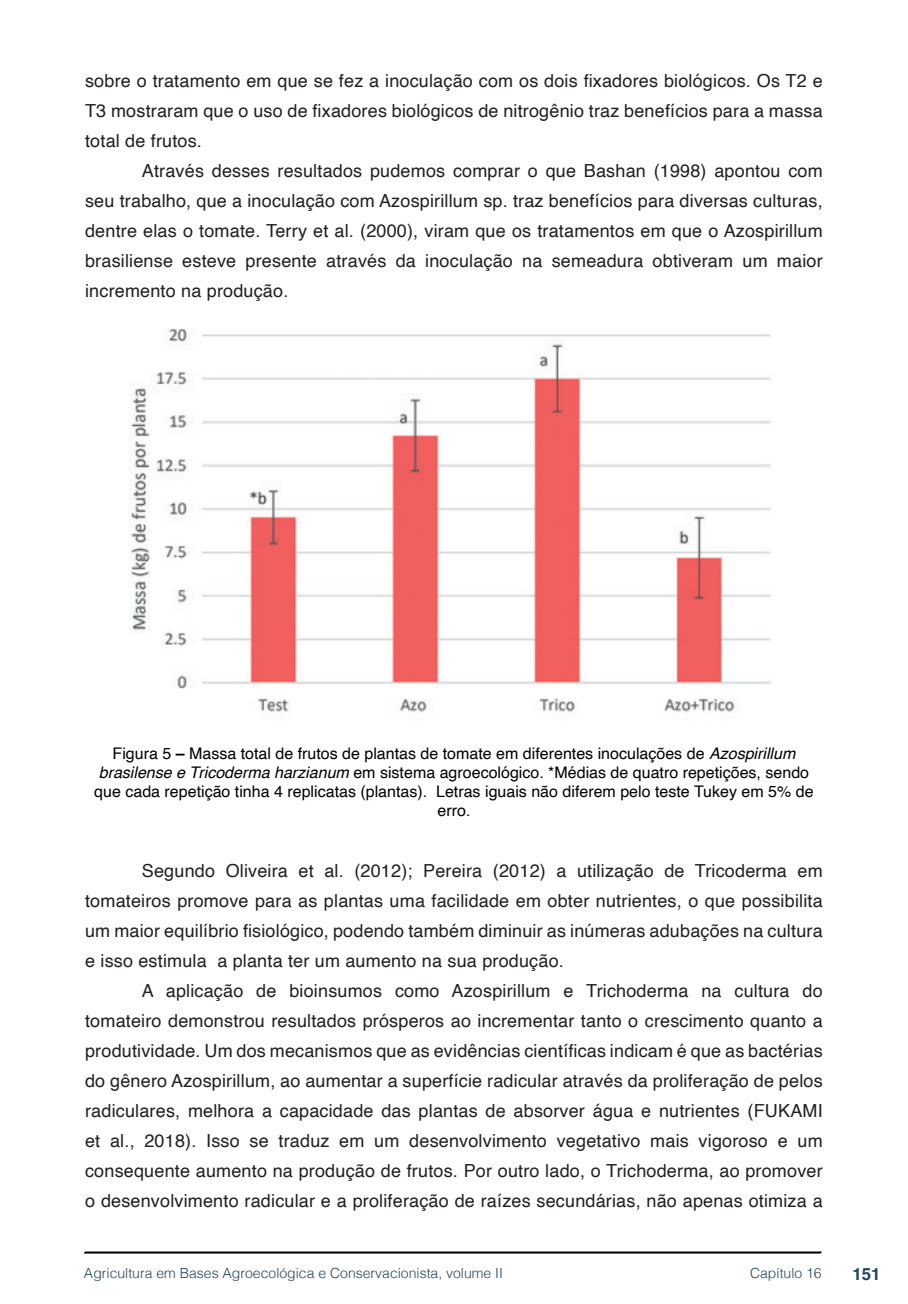
<style>
.page{position:relative;width:908px;height:1304px;background:#fff}
.page>*{position:absolute;margin:0;border:0;box-sizing:border-box;transform-origin:0 0}
.txt{font:18px/30px "Helvetica";letter-spacing:.01em;color:#231f20;text-align:justify}
.t1{font:700 16.8px "Helvetica";color:#23445f}
.imagens_graf_tab{font:16px/19.2px "Helvetica";color:#000;text-align:center}
.t2{font:300 14px "Helvetica";color:#23445f}
.s1{font-weight:700}
.s2{font-style:italic}
</style>
<div class="page">
<svg style="left:84px;top:1251px;width:737px;height:3px"></svg>
<img style="left:129px;top:328px;width:642px;height:385px">
<p class="txt" style="left:85px;top:66px;width:738px">sobre o tratamento em que se fez a inoculação com os dois fixadores biológicos. Os T2 e T3 mostraram que o uso de fixadores biológicos de nitrogênio traz benefícios para a massa total de frutos.</p>
<p class="txt" style="left:85px;top:156px;width:738px;text-indent:57px">Através desses resultados pudemos comprar o que Bashan (1998) apontou com seu trabalho, que a inoculação com Azospirillum sp. traz benefícios para diversas culturas, dentre elas o tomate. Terry et al. (2000), viram que os tratamentos em que o Azospirillum brasiliense esteve presente através da inoculação na semeadura obtiveram um maior incremento na produção.</p>
<p class="imagens_graf_tab" style="left:94px;top:744px;width:720px">Figura 5 <span class="s1">–</span> Massa total de frutos de plantas de tomate em diferentes inoculações de <span class="s2">Azospirillum brasilense e Tricoderma harzianum</span> em sistema agroecológico. *Médias de quatro repetições, sendo que cada repetição tinha 4 replicatas (plantas). Letras iguais não diferem pelo teste Tukey em 5% de erro.</p>
<p class="txt" style="left:85px;top:856px;width:738px;text-indent:57px">Segundo Oliveira et al. (2012); Pereira (2012) a utilização de Tricoderma em tomateiros promove para as plantas uma facilidade em obter nutrientes, o que possibilita um maior equilíbrio fisiológico, podendo também diminuir as inúmeras adubações na cultura e isso estimula a planta ter um aumento na sua produção.</p>
<p class="txt" style="left:85px;top:976px;width:738px;text-indent:57px">A aplicação de bioinsumos como Azospirillum e Trichoderma na cultura do tomateiro demonstrou resultados prósperos ao incrementar tanto o crescimento quanto a produtividade. Um dos mecanismos que as evidências científicas indicam é que as bactérias do gênero Azospirillum, ao aumentar a superfície radicular através da proliferação de pelos radiculares, melhora a capacidade das plantas de absorver água e nutrientes (FUKAMI et al., 2018). Isso se traduz em um desenvolvimento vegetativo mais vigoroso e um consequente aumento na produção de frutos. Por outro lado, o Trichoderma, ao promover o desenvolvimento radicular e a proliferação de raízes secundárias, não apenas otimiza a</p>
<p class="t2" style="left:84px;top:1261px;width:420px">Agricultura em Bases Agroecológica e Conservacionista, volume II</p>
<p class="t2" style="left:749px;top:1261px;width:73px">Capítulo 16</p>
<p class="t1" style="left:851px;top:1264px;width:30px">151</p>
</div>
